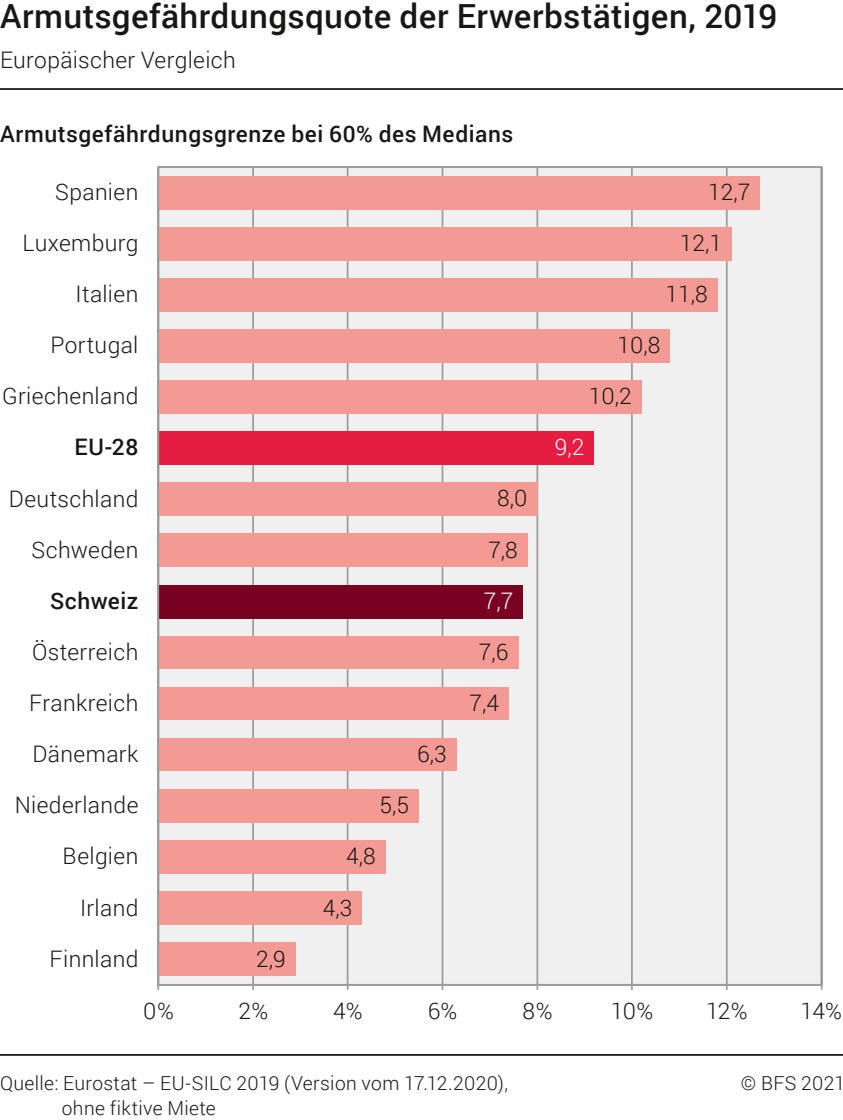
<style>
.page{position:relative;width:843px;height:1120px;background:#fff}
.page>*{position:absolute;margin:0;border:0;box-sizing:border-box;transform-origin:0 0}
.t1{font:500 33.25px "Roboto";letter-spacing:.01em;color:#181716}
.t2{font:300 22.75px "Roboto";letter-spacing:.015em;color:#181716}
.t3{font:500 22.75px "Roboto";letter-spacing:.025em;color:#181716}
.t4{font:300 22.75px "Roboto";color:#fff}
.t5{font:300 19.25px "Roboto";letter-spacing:.02em;color:#181716}
</style>
<div class="page">
<hr style="left:0;top:1053px;width:843px;height:2px;background:#181716">
<hr style="left:0;top:88px;width:843px;height:2px;background:#181716">
<div style="left:157px;top:166px;width:666px;height:824px;background:#f0f0f0"></div>
<hr style="left:252px;top:167px;width:2px;height:817px;background:#9c9c9c">
<hr style="left:347px;top:167px;width:1px;height:817px;background:#9c9c9c">
<hr style="left:442px;top:167px;width:1px;height:817px;background:#9c9c9c">
<hr style="left:536px;top:167px;width:2px;height:817px;background:#9c9c9c">
<hr style="left:631px;top:167px;width:2px;height:817px;background:#9c9c9c">
<hr style="left:726px;top:167px;width:1px;height:817px;background:#9c9c9c">
<hr style="left:821px;top:167px;width:1px;height:817px;background:#9c9c9c">
<hr style="left:158px;top:983px;width:663px;height:2px;background:#9c9c9c">
<div style="left:158px;top:176px;width:602px;height:33px;background:#f39a94"></div>
<div style="left:158px;top:227px;width:574px;height:33px;background:#f39a94"></div>
<div style="left:158px;top:278px;width:559px;height:33px;background:#f39a94"></div>
<div style="left:158px;top:329px;width:512px;height:33px;background:#f39a94"></div>
<div style="left:158px;top:380px;width:484px;height:33px;background:#f39a94"></div>
<div style="left:158px;top:431px;width:436px;height:34px;background:#e61d42"></div>
<div style="left:158px;top:482px;width:379px;height:34px;background:#f39a94"></div>
<div style="left:158px;top:533px;width:370px;height:34px;background:#f39a94"></div>
<div style="left:158px;top:585px;width:365px;height:33px;background:#7a0221"></div>
<div style="left:158px;top:636px;width:360px;height:33px;background:#f39a94"></div>
<div style="left:158px;top:687px;width:351px;height:33px;background:#f39a94"></div>
<div style="left:158px;top:738px;width:299px;height:33px;background:#f39a94"></div>
<div style="left:158px;top:789px;width:261px;height:33px;background:#f39a94"></div>
<div style="left:158px;top:840px;width:228px;height:33px;background:#f39a94"></div>
<div style="left:158px;top:891px;width:204px;height:33px;background:#f39a94"></div>
<div style="left:158px;top:942px;width:137px;height:33px;background:#f39a94"></div>
<hr style="left:157px;top:167px;width:2px;height:817px;background:#9c9c9c">
<h1 class="t1" style="left:0;top:-7px;width:779px">Armutsgefährdungsquote der Erwerbstätigen, 2019</h1>
<p class="t2" style="left:0;top:44px;width:237px">Europäischer Vergleich</p>
<p class="t3" style="left:0;top:118px;width:515px">Armutsgefährdungsgrenze bei 60% des Medians</p>
<p class="t2" style="left:55px;top:176px;width:85px">Spanien</p>
<p class="t2" style="left:708px;top:176px;width:44px">12,7</p>
<p class="t2" style="left:680px;top:227px;width:44px">12,1</p>
<p class="t2" style="left:665px;top:278px;width:44px">11,8</p>
<p class="t2" style="left:617px;top:329px;width:44px">10,8</p>
<p class="t2" style="left:589px;top:380px;width:44px">10,2</p>
<p class="t4" style="left:555px;top:431px;width:31px">9,2</p>
<p class="t2" style="left:497px;top:482px;width:32px">8,0</p>
<p class="t2" style="left:488px;top:533px;width:31px">7,8</p>
<p class="t4" style="left:484px;top:585px;width:31px">7,7</p>
<p class="t2" style="left:479px;top:636px;width:31px">7,6</p>
<p class="t2" style="left:469px;top:687px;width:31px">7,4</p>
<p class="t2" style="left:417px;top:738px;width:31px">6,3</p>
<p class="t2" style="left:379px;top:789px;width:31px">5,5</p>
<p class="t2" style="left:346px;top:840px;width:31px">4,8</p>
<p class="t2" style="left:323px;top:891px;width:31px">4,3</p>
<p class="t2" style="left:256px;top:942px;width:31px">2,9</p>
<p class="t2" style="left:23px;top:227px;width:117px">Luxemburg</p>
<p class="t2" style="left:76px;top:278px;width:64px">Italien</p>
<p class="t2" style="left:50px;top:329px;width:89px">Portugal</p>
<p class="t2" style="left:2px;top:380px;width:138px">Griechenland</p>
<p class="t3" style="left:75px;top:431px;width:65px">EU-28</p>
<p class="t2" style="left:9px;top:482px;width:131px">Deutschland</p>
<p class="t2" style="left:32px;top:534px;width:108px">Schweden</p>
<p class="t3" style="left:50px;top:584px;width:90px">Schweiz</p>
<p class="t2" style="left:32px;top:636px;width:108px">Österreich</p>
<p class="t2" style="left:29px;top:687px;width:111px">Frankreich</p>
<p class="t2" style="left:33px;top:738px;width:107px">Dänemark</p>
<p class="t2" style="left:15px;top:789px;width:125px">Niederlande</p>
<p class="t2" style="left:63px;top:840px;width:77px">Belgien</p>
<p class="t2" style="left:80px;top:891px;width:60px">Irland</p>
<p class="t2" style="left:50px;top:942px;width:90px">Finnland</p>
<p class="t2" style="left:143px;top:994px;width:32px">0%</p>
<p class="t2" style="left:238px;top:994px;width:31px">2%</p>
<p class="t2" style="left:333px;top:994px;width:31px">4%</p>
<p class="t2" style="left:428px;top:994px;width:31px">6%</p>
<p class="t2" style="left:523px;top:994px;width:32px">8%</p>
<p class="t2" style="left:611px;top:994px;width:44px">10%</p>
<p class="t2" style="left:706px;top:994px;width:43px">12%</p>
<p class="t2" style="left:800px;top:994px;width:43px">14%</p>
<p class="t5" style="left:0;top:1069px;width:509px">Quelle: Eurostat – EU-SILC 2019 (Version vom 17.12.2020),</p>
<p class="t5" style="left:741px;top:1069px;width:106px">© BFS 2021</p>
<p class="t5" style="left:62px;top:1094px;width:155px">ohne fiktive Miete</p>
</div>
